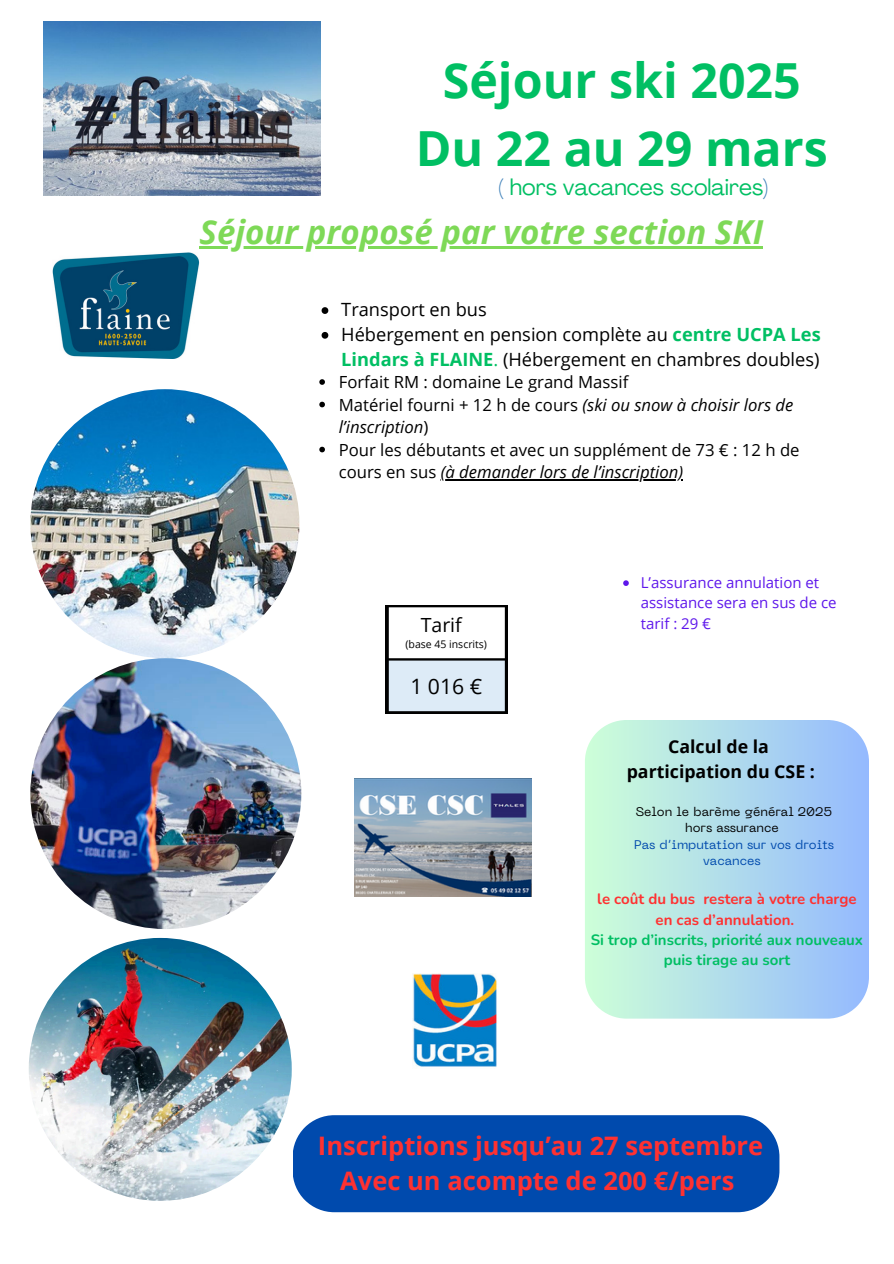
<style>
.page{position:relative;width:894px;height:1264px;background:#fff}
.page>*{position:absolute;margin:0;border:0;box-sizing:border-box;transform-origin:0 0}
.t1{font:700 48.3px/67.5px "Open Sans";color:#00bf63;text-align:center}
.t2{font:italic 700 33px "Open Sans";color:#7ed957}
.t3{font:700 25.5px/34.8px "Open Sans";color:#ff3131;text-align:center}
.t4{font:22.5px "Agrandir";color:#00bf63}
.t5{font:21.15px "Open Sans";color:#000}
.t6{font:19.5px "Open Sans";color:#000}
.t7{font:18.3px/24.8px "Open Sans";color:#000}
.t8{font:700 17.7px/24.8px "Open Sans";color:#000;text-align:center}
.t9{font:16.65px/22.5px "Open Sans";color:#000}
.t10{font:italic 16.65px/22.5px "Open Sans";color:#000}
.t11{font:15px/20.2px "Open Sans";color:#5e17eb}
.t12{font:700 15px/20.2px "Nunito";color:#00bf63;text-align:center}
.t13{font:700 15px/20.2px "Nunito";color:#ff3131;text-align:center}
.t14{font:12.45px "PP Neue Machina";color:#000}
.t15{font:12.45px/16.6px "PP Neue Machina";color:#004aad;text-align:center}
.t16{font:10.5px "Open Sans";color:#000}
.s1{color:#3b7fb8}
.s2{font-weight:700;color:#00bf63}
.s3{color:#00bf63}
.s4{font-style:normal}
.s5{font-style:italic}
</style>
<div class="page">
<img style="left:355px;top:778px;width:176px;height:118px">
<svg style="left:386px;top:605px;width:121px;height:108px"></svg>
<div style="left:293px;top:1115px;width:486px;height:97px;background:#004aad"></div>
<svg style="left:585px;top:720px;width:283px;height:298px;background:#b2dceb"></svg>
<img style="left:43px;top:21px;width:277px;height:175px">
<img style="left:412px;top:973px;width:85px;height:94px">
<img style="left:30px;top:389px;width:269px;height:269px;border-radius:50%">
<img style="left:30px;top:658px;width:271px;height:271px;border-radius:50%">
<img style="left:29px;top:937px;width:263px;height:263px;border-radius:50%">
<img style="left:52px;top:252px;width:148px;height:106px">
<hr style="left:199px;top:246px;width:564px;height:3px;background:#7ed957">
<svg style="left:321px;top:307px;width:7px;height:7px"></svg>
<svg style="left:321px;top:332px;width:7px;height:7px"></svg>
<svg style="left:319px;top:379px;width:6px;height:6px"></svg>
<svg style="left:319px;top:402px;width:6px;height:5px"></svg>
<svg style="left:319px;top:447px;width:6px;height:5px"></svg>
<hr style="left:440px;top:479px;width:243px;height:1px;background:#000">
<svg style="left:623px;top:580px;width:5px;height:6px"></svg>
<p class="t1" style="left:415px;top:46px;width:413px">Séjour ski 2025<br>Du 22 au 29 mars</p>
<h3 class="t4" style="left:498px;top:178px;width:271px"><span class="s1">(</span> hors vacances scolaires<span class="s1">)</span></h3>
<p class="t2" style="left:199px;top:209px;width:565px">Séjour proposé par votre section SKI</p>
<p class="t7" style="left:341px;top:297px;width:147px">Transport en bus</p>
<p class="t7" style="left:341px;top:321px;width:481px">Hébergement en pension complète au <span class="s2">centre UCPA Les<br>Lindars à FLAINE</span><span class="s3">.</span> (Hébergement en chambres doubles)</p>
<p class="t9" style="left:338px;top:370px;width:291px">Forfait RM : domaine Le grand Massif</p>
<h4 class="t10" style="left:338px;top:393px;width:456px"><span class="s4">Matériel fourni + 12 h de cours</span> (ski ou snow à choisir lors de l’inscription<span class="s4">)</span></h4>
<p class="t9" style="left:338px;top:438px;width:462px">Pour les débutants et avec un supplément de 73 € : 12 h de cours en sus <span class="s5">(à demander lors de l’inscription)</span></p>
<p class="t6" style="left:420px;top:611px;width:43px">Tarif</p>
<h5 class="t16" style="left:405px;top:637px;width:83px">(base 45 inscrits)</h5>
<p class="t5" style="left:410px;top:671px;width:73px">1 016 €</p>
<p class="t11" style="left:640px;top:572px;width:197px">L’assurance annulation et assistance sera en sus de ce tarif : 29 €</p>
<p class="t8" style="left:626px;top:733px;width:190px">Calcul de la participation du CSE :</p>
<p class="t14" style="left:635px;top:806px;width:198px">Selon le barème général 2025</p>
<p class="t14" style="left:685px;top:823px;width:95px">hors assurance</p>
<h3 class="t15" style="left:634px;top:837px;width:201px">Pas d’imputation sur vos droits vacances</h3>
<h4 class="t13" style="left:597px;top:889px;width:261px">le coût du bus restera à votre charge en cas d’annulation.</h4>
<h2 class="t12" style="left:590px;top:929px;width:274px">Si trop d’inscrits, priorité aux nouveaux puis tirage au sort</h2>
<p class="t3" style="left:318px;top:1127px;width:446px">Inscriptions jusqu’au 27 septembre<br>Avec un acompte de 200 €/pers</p>
</div>
